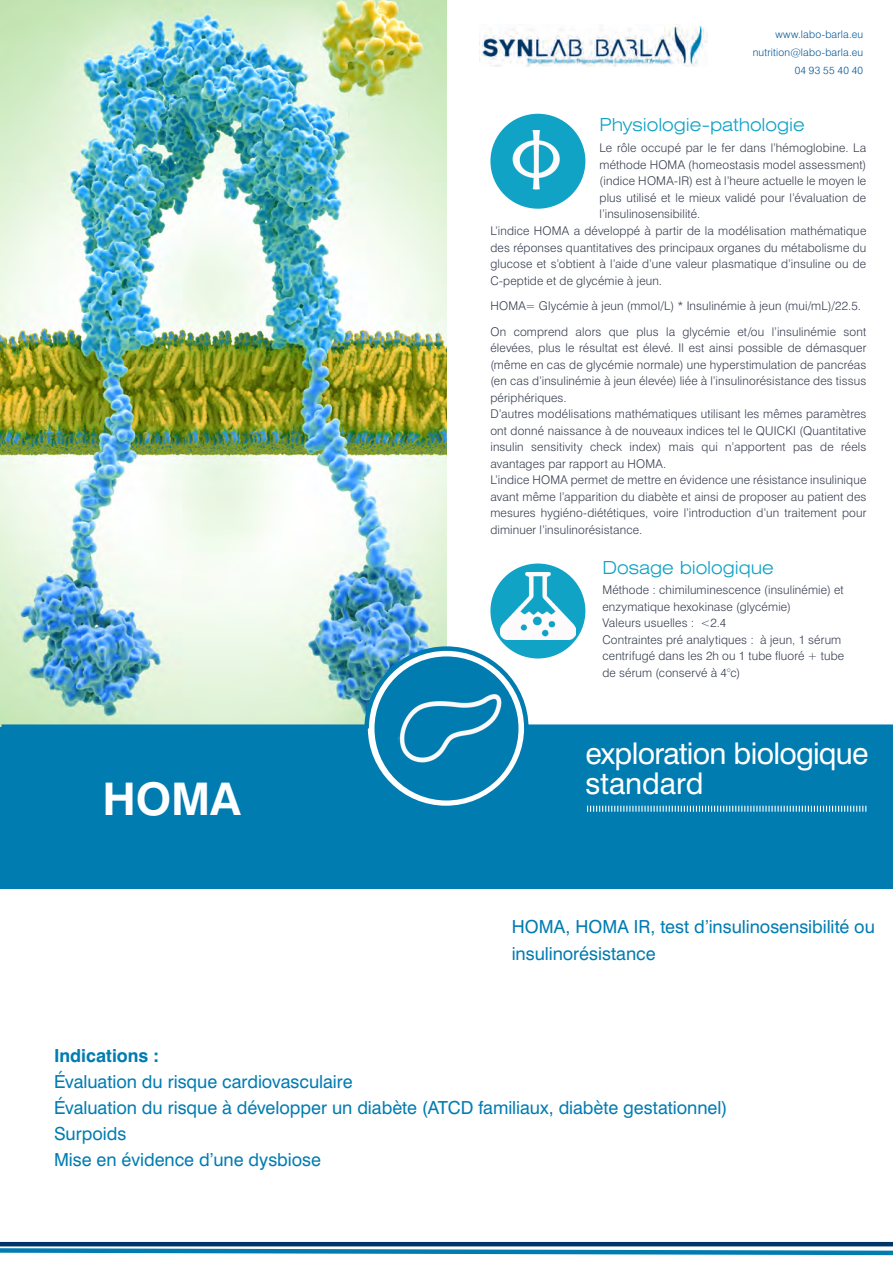
<style>
.page{position:relative;width:893px;height:1263px;background:#fff}
.page>*{position:absolute;margin:0;border:0;box-sizing:border-box;transform-origin:0 0}
.Slogan{font:700 45px "Swiss 721 BT";color:#fff}
.Box3_Text{font:30px "Swiss 721 BT";letter-spacing:-.025em;color:#fff}
.Box3_Text-2{font:30px "Swiss 721 BT";letter-spacing:-.005em;color:#fff}
.Box3_NAME{font:18px "Swiss 721 BT";color:#007cb1}
.Box3_Text-3{font:18px/27px "Swiss 721 BT";color:#007cb1}
.Box2_Title{font:300 expanded 18px "Swiss 721 BT";letter-spacing:-.005em;color:#11a3c5}
.Box3_NAME-2{font:700 18px "Swiss 721 BT";color:#007cb1}
.Box2_BT{font:300 12px/16.5px "Swiss 721 BT";letter-spacing:.01em;color:#363c4e;text-align:justify}
.Header_INFO{font:300 10.5px "Swiss 721 BT";letter-spacing:.02em;color:#005696}
</style>
<div class="page">
<img style="left:0;top:0;width:446px;height:727px">
<div style="left:490px;top:114px;width:95px;height:95px;background:#11a3c5;border-radius:50%"></div>
<div style="left:490px;top:563px;width:95px;height:95px;background:#11a3c5;border-radius:50%"></div>
<img style="left:500px;top:572px;width:75px;height:67px">
<img style="left:505px;top:131px;width:63px;height:74px">
<img style="left:480px;top:25px;width:228px;height:42px">
<div style="left:0;top:727px;width:893px;height:161px;background:#007cb1"></div>
<svg style="left:368px;top:649px;width:156px;height:157px"></svg>
<div style="left:374px;top:656px;width:144px;height:144px;background:#007cb1;border-radius:50%"></div>
<svg style="left:364px;top:646px;width:165px;height:82px"></svg>
<div style="left:524px;top:724px;width:369px;height:5px;background:#007cb1"></div>
<div style="left:2px;top:724px;width:366px;height:5px;background:#007cb1"></div>
<img style="left:399px;top:692px;width:102px;height:71px">
<svg style="left:587px;top:806px;width:279px;height:6px"></svg>
<hr style="left:0;top:1242px;width:893px;height:4px;background:#003667">
<svg style="left:0;top:1246px;width:893px;height:10px"></svg>
<p class="Header_INFO" style="left:775px;top:28px;width:89px">www.labo-barla.eu</p>
<p class="Header_INFO" style="left:753px;top:46px;width:112px">nutrition@labo-barla.eu</p>
<p class="Header_INFO" style="left:795px;top:64px;width:70px">04 93 55 40 40</p>
<p class="Box2_Title" style="left:600px;top:114px;width:207px">Physiologie-pathologie</p>
<p class="Box2_BT" style="left:600px;top:140px;width:268px">Le rôle occupé par le fer dans l’hémoglobine. La méthode HOMA (homeostasis model assessment) (indice HOMA-IR) est à l’heure actuelle le moyen le plus utilisé et le mieux validé pour l’évaluation de l’insulinosensibilité.</p>
<p class="Box2_BT" style="left:490px;top:222px;width:377px">L’indice HOMA a développé à partir de la modélisation mathématique des réponses quantitatives des principaux organes du métabolisme du glucose et s’obtient à l’aide d’une valeur plasmatique d’insuline ou de C-peptide et de glycémie à jeun.</p>
<p class="Box2_BT" style="left:490px;top:297px;width:372px">HOMA= Glycémie à jeun (mmol/L) * Insulinémie à jeun (mui/mL)/22.5.</p>
<p class="Box2_BT" style="left:490px;top:323px;width:377px">On comprend alors que plus la glycémie et/ou l’insulinémie sont élevées, plus le résultat est élevé. Il est ainsi possible de démasquer (même en cas de glycémie normale) une hyperstimulation de pancréas (en cas d’insulinémie à jeun élevée) liée à l’insulinorésistance des tissus périphériques.</p>
<p class="Box2_BT" style="left:490px;top:405px;width:377px">D’autres modélisations mathématiques utilisant les mêmes paramètres ont donné naissance à de nouveaux indices tel le QUICKI (Quantitative insulin sensitivity check index) mais qui n’apportent pas de réels avantages par rapport au HOMA.</p>
<p class="Box2_BT" style="left:490px;top:471px;width:377px">L’indice HOMA permet de mettre en évidence une résistance insulinique avant même l’apparition du diabète et ainsi de proposer au patient des mesures hygiéno-diététiques, voire l’introduction d’un traitement pour diminuer l’insulinorésistance.</p>
<p class="Slogan" style="left:102px;top:771px;width:140px">HOMA</p>
<p class="Box2_Title" style="left:602px;top:556px;width:173px">Dosage biologique</p>
<p class="Box2_BT" style="left:602px;top:582px;width:243px">Méthode : chimiluminescence (insulinémie) et enzymatique hexokinase (glycémie)</p>
<p class="Box2_BT" style="left:602px;top:615px;width:125px">Valeurs usuelles : &lt;2.4</p>
<p class="Box2_BT" style="left:602px;top:631px;width:243px;text-align:left">Contraintes pré analytiques : à jeun, 1 sérum centrifugé dans les 2h ou 1 tube fluoré + tube de sérum (conservé à 4°c)</p>
<p class="Box3_Text" style="left:585px;top:735px;width:285px">exploration biologique</p>
<p class="Box3_Text-2" style="left:585px;top:765px;width:120px">standard</p>
<p class="Box3_Text-3" style="left:512px;top:913px;width:365px">HOMA, HOMA IR, test d’insulinosensibilité ou insulinorésistance</p>
<p class="Box3_NAME-2" style="left:54px;top:1044px;width:107px">Indications :</p>
<p class="Box3_NAME" style="left:54px;top:1070px;width:300px">Évaluation du risque cardiovasculaire</p>
<p class="Box3_NAME" style="left:54px;top:1096px;width:675px">Évaluation du risque à développer un diabète (ATCD familiaux, diabète gestationnel)</p>
<p class="Box3_NAME" style="left:54px;top:1122px;width:74px">Surpoids</p>
<p class="Box3_NAME" style="left:54px;top:1148px;width:269px">Mise en évidence d’une dysbiose</p>
</div>
